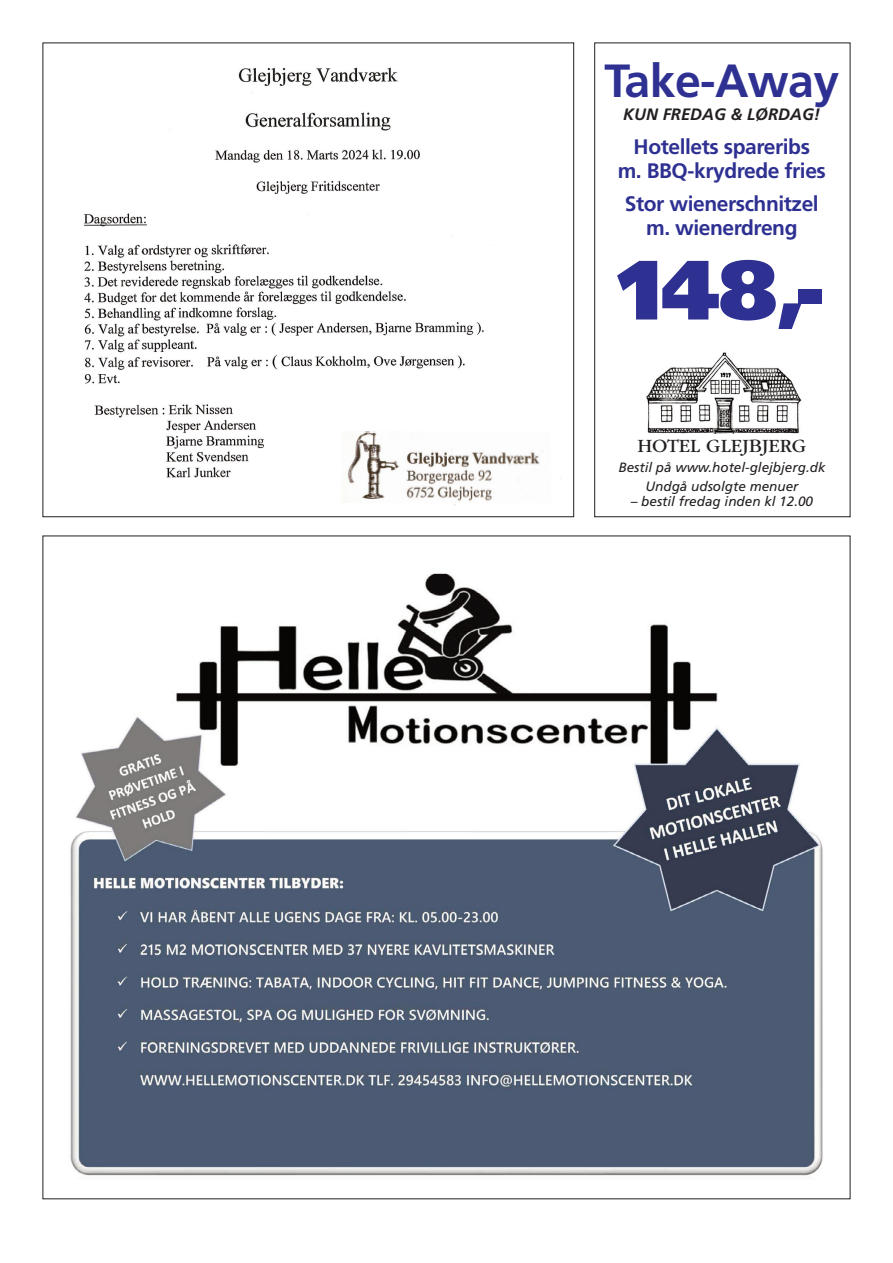
<style>
.page{position:relative;width:893px;height:1263px;background:#fff}
.page>*{position:absolute;margin:0;border:0;box-sizing:border-box;transform-origin:0 0}
.t1{font:900 84px "Frutiger LT Std";color:#2e3092}
.t2{font:700 46.5px "Frutiger LT Std";letter-spacing:-.015em;color:#2e3092}
.t3{font:700 21px/24px "Frutiger LT Std";letter-spacing:-.02em;color:#2e3092;text-align:center}
.t4{font:19.5px "ITC Garamond Std";letter-spacing:-.005em;color:#231f20}
.t5{font:italic 700 16.5px "Frutiger LT Std";color:#231f20}
.t6{font:italic 13.5px "Frutiger LT Std";color:#231f20}
</style>
<div class="page">
<img style="left:83px;top:67px;width:479px;height:438px">
<img style="left:342px;top:431px;width:209px;height:71px">
<img style="left:70px;top:573px;width:753px;height:603px">
<div style="left:594px;top:43px;width:256px;height:474px;border:1px solid #231f20"></div>
<img style="left:646px;top:352px;width:156px;height:81px">
<p class="t2" style="left:604px;top:62px;width:236px">Take-Away</p>
<p class="t5" style="left:623px;top:107px;width:199px">KUN FREDAG &amp; LØRDAG!</p>
<p class="t3" style="left:618px;top:137px;width:210px">Hotellets spareribs<br>m. BBQ-krydrede fries</p>
<p class="t3" style="left:625px;top:193px;width:195px">Stor wienerschnitzel m. wienerdreng</p>
<p class="t1" style="left:618px;top:241px;width:209px">148,-</p>
<p class="t4" style="left:637px;top:434px;width:171px">HOTEL GLEJBJERG</p>
<p class="t6" style="left:618px;top:462px;width:209px">Bestil på www.hotel-glejbjerg.dk</p>
<p class="t6" style="left:645px;top:481px;width:155px">Undgå udsolgte menuer</p>
<p class="t6" style="left:631px;top:495px;width:184px">– bestil fredag inden kl 12.00</p>
</div>
